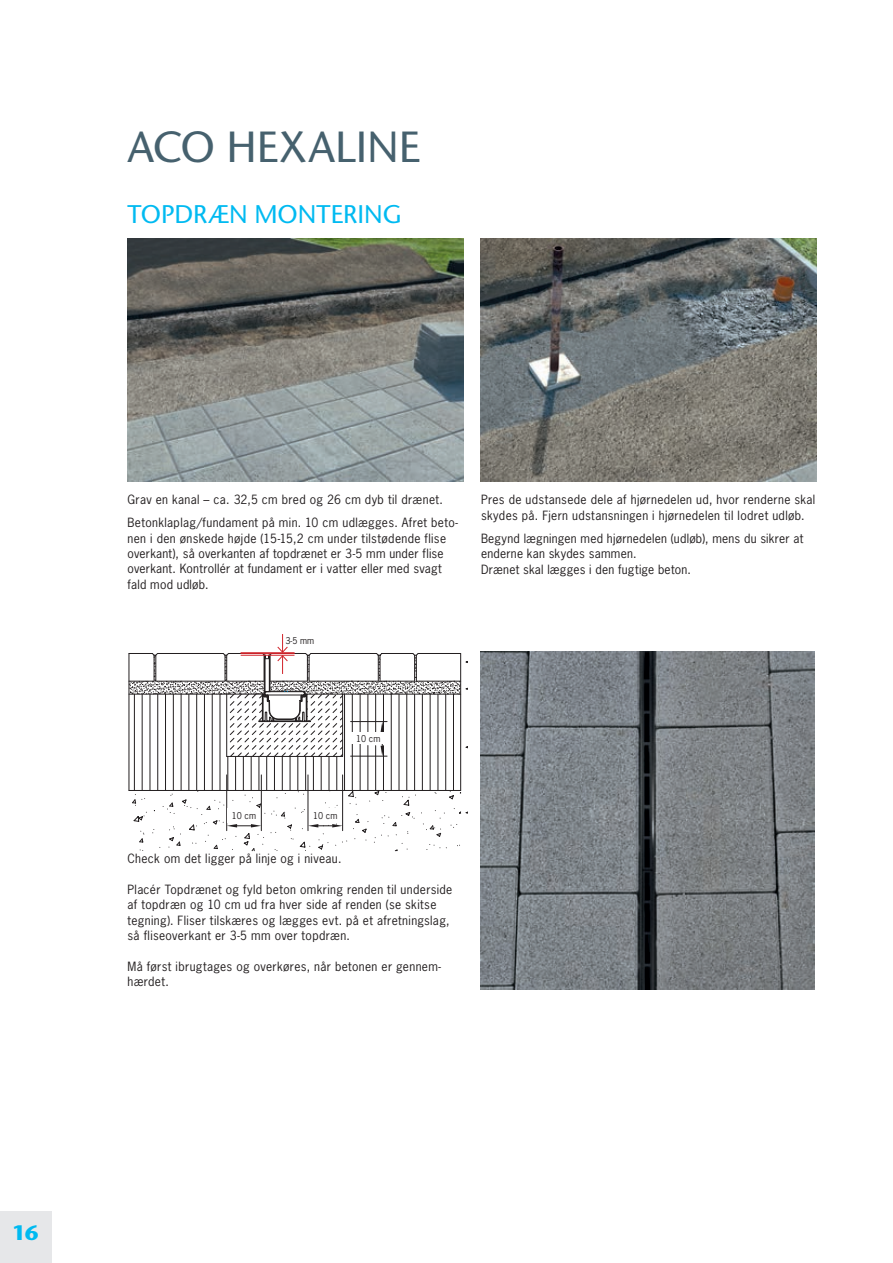
<style>
.page{position:relative;width:893px;height:1263px;background:#fff}
.page>*{position:absolute;margin:0;border:0;box-sizing:border-box;transform-origin:0 0}
.t1{font:500 43.5px "Stone Sans ITC Std";letter-spacing:-.005em;color:#46616e}
.t2{font:500 25.5px "Stone Sans ITC Std";color:#00baf1}
.t3{font:700 21px "Stone Sans ITC Std";color:#00baf1}
.t4{font:12px/15.5px "News Gothic Std";letter-spacing:.025em;color:#231f20}
.t5{font:8.85px "News Gothic Std";color:#231f20}
</style>
<div class="page">
<img style="left:480px;top:651px;width:334px;height:338px">
<div style="left:0;top:1212px;width:51px;height:51px;background:#e6e7e9"></div>
<img style="left:128px;top:238px;width:335px;height:243px">
<img style="left:480px;top:238px;width:336px;height:243px">
<svg style="left:128px;top:757px;width:334px;height:95px"></svg>
<hr style="left:134px;top:694px;width:1px;height:96px;background:#231f20">
<hr style="left:142px;top:694px;width:1px;height:96px;background:#231f20">
<hr style="left:150px;top:694px;width:1px;height:96px;background:#231f20">
<hr style="left:157px;top:694px;width:1px;height:96px;background:#231f20">
<hr style="left:165px;top:694px;width:1px;height:96px;background:#231f20">
<hr style="left:173px;top:694px;width:1px;height:96px;background:#231f20">
<hr style="left:181px;top:694px;width:1px;height:96px;background:#231f20">
<hr style="left:189px;top:694px;width:1px;height:96px;background:#231f20">
<hr style="left:196px;top:694px;width:1px;height:96px;background:#231f20">
<hr style="left:204px;top:694px;width:1px;height:96px;background:#231f20">
<hr style="left:212px;top:694px;width:1px;height:96px;background:#231f20">
<hr style="left:220px;top:694px;width:1px;height:96px;background:#231f20">
<hr style="left:228px;top:756px;width:1px;height:34px;background:#231f20">
<hr style="left:235px;top:756px;width:1px;height:34px;background:#231f20">
<hr style="left:243px;top:756px;width:1px;height:34px;background:#231f20">
<hr style="left:251px;top:756px;width:1px;height:34px;background:#231f20">
<hr style="left:259px;top:756px;width:1px;height:34px;background:#231f20">
<hr style="left:266px;top:756px;width:1px;height:34px;background:#231f20">
<hr style="left:274px;top:756px;width:1px;height:34px;background:#231f20">
<hr style="left:282px;top:756px;width:1px;height:34px;background:#231f20">
<hr style="left:290px;top:756px;width:1px;height:34px;background:#231f20">
<hr style="left:298px;top:756px;width:1px;height:34px;background:#231f20">
<hr style="left:305px;top:756px;width:1px;height:34px;background:#231f20">
<hr style="left:313px;top:756px;width:1px;height:34px;background:#231f20">
<hr style="left:321px;top:756px;width:1px;height:34px;background:#231f20">
<hr style="left:329px;top:756px;width:1px;height:34px;background:#231f20">
<hr style="left:336px;top:756px;width:1px;height:34px;background:#231f20">
<hr style="left:344px;top:694px;width:1px;height:96px;background:#231f20">
<hr style="left:352px;top:694px;width:1px;height:96px;background:#231f20">
<hr style="left:360px;top:694px;width:1px;height:96px;background:#231f20">
<hr style="left:368px;top:745px;width:1px;height:45px;background:#231f20">
<hr style="left:375px;top:746px;width:1px;height:44px;background:#231f20">
<hr style="left:383px;top:746px;width:1px;height:44px;background:#231f20">
<hr style="left:391px;top:694px;width:1px;height:96px;background:#231f20">
<hr style="left:399px;top:694px;width:1px;height:96px;background:#231f20">
<hr style="left:406px;top:694px;width:1px;height:96px;background:#231f20">
<hr style="left:414px;top:694px;width:1px;height:96px;background:#231f20">
<hr style="left:422px;top:694px;width:1px;height:96px;background:#231f20">
<hr style="left:430px;top:694px;width:1px;height:96px;background:#231f20">
<hr style="left:438px;top:694px;width:1px;height:96px;background:#231f20">
<hr style="left:445px;top:694px;width:1px;height:96px;background:#231f20">
<hr style="left:453px;top:694px;width:1px;height:96px;background:#231f20">
<hr style="left:460px;top:653px;width:1px;height:137px;background:#231f20">
<hr style="left:129px;top:653px;width:1px;height:137px;background:#231f20">
<hr style="left:226px;top:775px;width:1px;height:56px;background:#231f20">
<hr style="left:261px;top:775px;width:1px;height:56px;background:#231f20">
<hr style="left:308px;top:775px;width:1px;height:56px;background:#231f20">
<hr style="left:342px;top:775px;width:1px;height:56px;background:#231f20">
<hr style="left:129px;top:790px;width:332px;height:1px;background:#231f20">
<svg style="left:132px;top:790px;width:336px;height:61px"></svg>
<div style="left:309px;top:808px;width:32px;height:15px;background:#fff"></div>
<div style="left:228px;top:808px;width:32px;height:15px;background:#fff"></div>
<svg style="left:128px;top:634px;width:340px;height:123px"></svg>
<h1 class="t1" style="left:128px;top:120px;width:294px">ACO HEXALINE</h1>
<h2 class="t2" style="left:128px;top:198px;width:276px">TOPDRÆN MONTERING</h2>
<p class="t4" style="left:128px;top:488px;width:332px;line-height:23px">Grav en kanal – ca. 32,5 cm bred og 26 cm dyb til drænet.<br>Betonklaplag/fundament på min. 10 cm udlægges. Afret beto-</p>
<p class="t4" style="left:128px;top:530px;width:320px">nen i den ønskede højde (15-15,2 cm under tilstødende flise overkant), så overkanten af topdrænet er 3-5 mm under flise overkant. Kontrollér at fundament er i vatter eller med svagt fald mod udløb.</p>
<p class="t5" style="left:285px;top:635px;width:30px">3-5 mm</p>
<p class="t4" style="left:481px;top:492px;width:336px">Pres de udstansede dele af hjørnedelen ud, hvor renderne skal skydes på. Fjern udstansningen i hjørnedelen til lodret udløb.</p>
<p class="t4" style="left:481px;top:530px;width:324px">Begynd lægningen med hjørnedelen (udløb), mens du sikrer at enderne kan skydes sammen.<br>Drænet skal lægges i den fugtige beton.</p>
<p class="t5" style="left:356px;top:733px;width:26px">10 cm</p>
<p class="t5" style="left:232px;top:810px;width:26px">10 cm</p>
<p class="t5" style="left:313px;top:810px;width:26px">10 cm</p>
<p class="t4" style="left:128px;top:850px;width:215px">Check om det ligger på linje og i niveau.</p>
<p class="t4" style="left:128px;top:881px;width:326px">Placér Topdrænet og fyld beton omkring renden til underside af topdræn og 10 cm ud fra hver side af renden (se skitse tegning). Fliser tilskæres og lægges evt. på et afretningslag, så fliseoverkant er 3-5 mm over topdræn.</p>
<p class="t4" style="left:128px;top:958px;width:315px">Må først ibrugtages og overkøres, når betonen er gennem&shy;hærdet.</p>
<h3 class="t3" style="left:12px;top:1219px;width:28px">16</h3>
</div>
